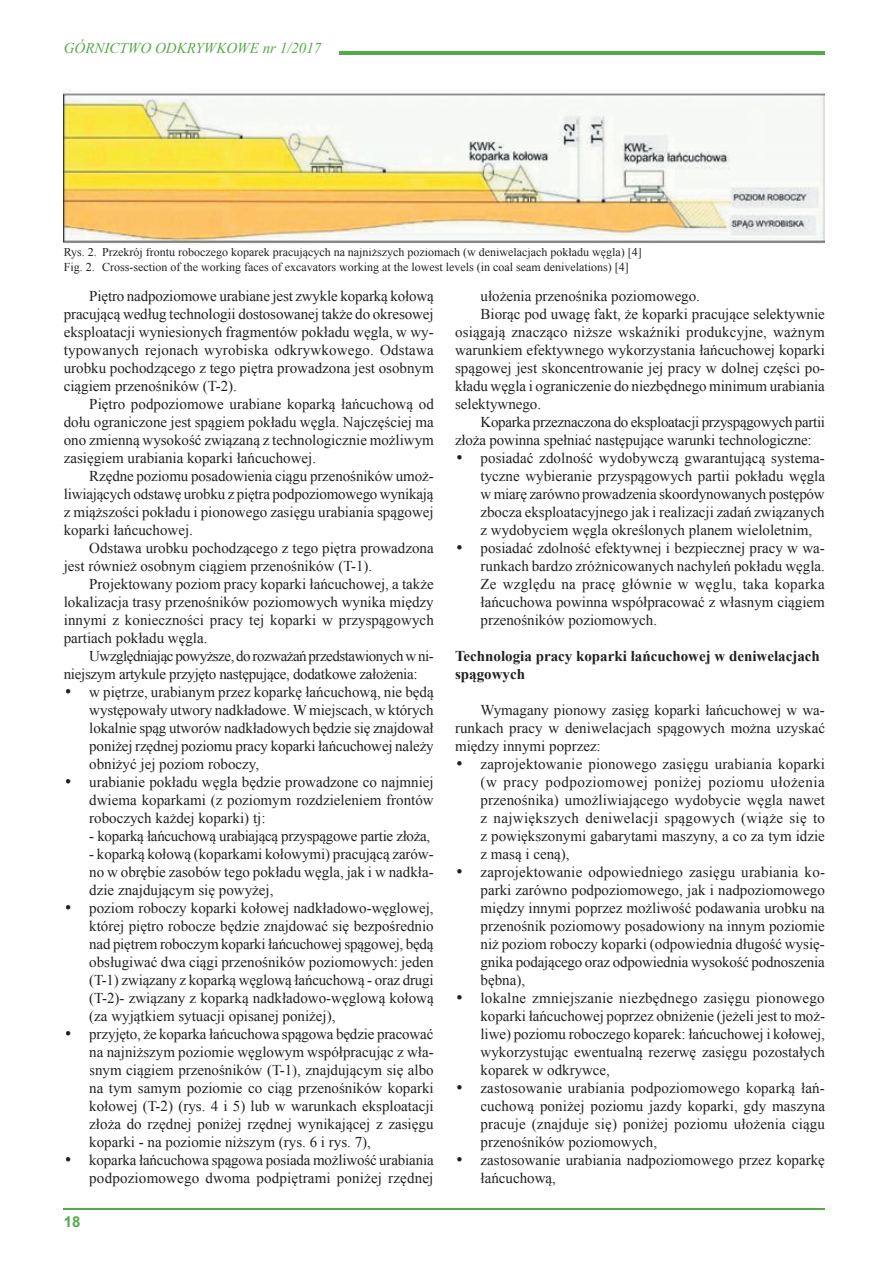
<style>
.page{position:relative;width:893px;height:1263px;background:#fff}
.page>*{position:absolute;margin:0;border:0;box-sizing:border-box;transform-origin:0 0}
.t1{font:15px/18px "Times New Roman";color:#231f20;text-align:justify}
.t2{font:15px/18px "Times New Roman";letter-spacing:-.02em;color:#231f20}
.t3{font:700 15px/18px "Times New Roman";color:#231f20}
.t4{font:italic 15px "Times New Roman";color:#54aa46}
.t5{font:700 15px "Arial";color:#54aa46}
.t6{font:12px/14.4px "Times New Roman";color:#231f20}
</style>
<div class="page">
<hr style="left:64px;top:1208px;width:761px;height:1px;background:#54aa46">
<hr style="left:340px;top:51px;width:485px;height:3px;background:#54aa46">
<img style="left:64px;top:89px;width:761px;height:155px">
<p class="t4" style="left:64px;top:37px;width:259px">GÓRNICTWO ODKRYWKOWE nr 1/2017</p>
<p class="t6" style="left:64px;top:245px;width:580px">Rys. 2. Przekrój frontu roboczego koparek pracujących na najniższych poziomach (w deniwelacjach pokładu węgla) [4]<br>Fig. 2. Cross-section of the working faces of excavators working at the lowest levels (in coal seam denivelations) [4]</p>
<p class="t1" style="left:64px;top:287px;width:372px;text-indent:26px">Piętro nadpoziomowe urabiane jest zwykle koparką kołową pracującą według technologii dostosowanej także do okresowej eksploatacji wyniesionych fragmentów pokładu węgla, w wy&shy;typowanych rejonach wyrobiska odkrywkowego. Odstawa urobku pochodzącego z tego piętra prowadzona jest osobnym ciągiem przenośników (T-2).</p>
<p class="t1" style="left:64px;top:395px;width:372px;text-indent:26px">Piętro podpoziomowe urabiane koparką łańcuchową od dołu ograniczone jest spągiem pokładu węgla. Najczęściej ma ono zmienną wysokość związaną z technologicznie możliwym zasięgiem urabiania koparki łańcuchowej.</p>
<p class="t1" style="left:64px;top:467px;width:371px;text-indent:26px">Rzędne poziomu posadowienia ciągu przenośników umoż&shy;liwiających odstawę urobku z piętra podpoziomowego wynikają z miąższości pokładu i pionowego zasięgu urabiania spągowej koparki łańcuchowej.</p>
<p class="t1" style="left:64px;top:539px;width:371px;text-indent:26px">Odstawa urobku pochodzącego z tego piętra prowadzona jest również osobnym ciągiem przenośników (T-1).</p>
<p class="t1" style="left:64px;top:575px;width:372px;text-indent:26px">Projektowany poziom pracy koparki łańcuchowej, a także lokalizacja trasy przenośników poziomowych wynika między innymi z konieczności pracy tej koparki w przyspągowych partiach pokładu węgla.</p>
<p class="t2" style="left:64px;top:647px;width:371px;text-indent:26px">Uwzględniając powyższe, do rozważań przedstawionych w ni&shy;niejszym artykule przyjęto następujące, dodatkowe założenia:</p>
<p class="t1" style="left:89px;top:683px;width:346px;text-indent:-26px">• w piętrze, urabianym przez koparkę łańcuchową, nie będą występowały utwory nadkładowe. W miejscach, w których lokalnie spąg utworów nadkładowych będzie się znajdował poniżej rzędnej poziomu pracy koparki łańcuchowej należy obniżyć jej poziom roboczy,</p>
<p class="t1" style="left:89px;top:773px;width:346px;text-indent:-26px">• urabianie pokładu węgla będzie prowadzone co najmniej dwiema koparkami (z poziomym rozdzieleniem frontów roboczych każdej koparki) tj:</p>
<p class="t2" style="left:89px;top:827px;width:342px">- koparką łańcuchową urabiającą przyspągowe partie złoża,</p>
<p class="t1" style="left:89px;top:845px;width:346px">- koparką kołową (koparkami kołowymi) pracującą zarów&shy;no w obrębie zasobów tego pokładu węgla, jak i w nadkła&shy;dzie znajdującym się powyżej,</p>
<p class="t1" style="left:89px;top:899px;width:346px;text-indent:-26px">• poziom roboczy koparki kołowej nadkładowo-węglowej, której piętro robocze będzie znajdować się bezpośrednio nad piętrem roboczym koparki łańcuchowej spągowej, będą obsługiwać dwa ciągi przenośników poziomowych: jeden (T-1) związany z koparką węglową łańcuchową - oraz drugi (T-2)- związany z koparką nadkładowo-węglową kołową (za wyjątkiem sytuacji opisanej poniżej),</p>
<p class="t1" style="left:89px;top:1025px;width:346px;text-indent:-26px">• przyjęto, że koparka łańcuchowa spągowa będzie pracować na najniższym poziomie węglowym współpracując z wła&shy;snym ciągiem przenośników (T-1), znajdującym się albo na tym samym poziomie co ciąg przenośników koparki kołowej (T-2) (rys. 4 i 5) lub w warunkach eksploatacji złoża do rzędnej poniżej rzędnej wynikającej z zasięgu koparki - na poziomie niższym (rys. 6 i rys. 7),</p>
<p class="t1" style="left:64px;top:1151px;width:371px;text-align:right">• koparka łańcuchowa spągowa posiada możliwość urabiania podpoziomowego dwoma podpiętrami poniżej rzędnej</p>
<p class="t5" style="left:64px;top:1212px;width:18px">18</p>
<p class="t1" style="left:480px;top:287px;width:221px">ułożenia przenośnika poziomowego.</p>
<p class="t1" style="left:480px;top:305px;width:346px">Biorąc pod uwagę fakt, że koparki pracujące selektywnie</p>
<p class="t1" style="left:455px;top:323px;width:371px">osiągają znacząco niższe wskaźniki produkcyjne, ważnym</p>
<p class="t1" style="left:455px;top:341px;width:371px">warunkiem efektywnego wykorzystania łańcuchowej koparki</p>
<p class="t1" style="left:455px;top:359px;width:371px">spągowej jest skoncentrowanie jej pracy w dolnej części po-</p>
<p class="t1" style="left:455px;top:377px;width:371px">kładu węgla i ograniczenie do niezbędnego minimum urabiania</p>
<p class="t1" style="left:455px;top:395px;width:88px">selektywnego.</p>
<p class="t2" style="left:480px;top:413px;width:346px">Koparka przeznaczona do eksploatacji przyspągowych partii</p>
<p class="t1" style="left:455px;top:431px;width:358px">złoża powinna spełniać następujące warunki technologiczne:</p>
<p class="t1" style="left:480px;top:449px;width:346px;text-indent:-26px">• posiadać zdolność wydobywczą gwarantującą systema&shy;tyczne wybieranie przyspągowych partii pokładu węgla w miarę zarówno prowadzenia skoordynowanych postępów zbocza eksploatacyjnego jak i realizacji zadań związanych z wydobyciem węgla określonych planem wieloletnim,</p>
<p class="t1" style="left:480px;top:539px;width:346px;text-indent:-26px">• posiadać zdolność efektywnej i bezpiecznej pracy w wa&shy;runkach bardzo zróżnicowanych nachyleń pokładu węgla.<br>Ze względu na pracę głównie w węglu, taka koparka łańcuchowa powinna współpracować z własnym ciągiem przenośników poziomowych.</p>
<p class="t3" style="left:455px;top:647px;width:366px">Technologia pracy koparki łańcuchowej w deniwelacjach spągowych</p>
<p class="t1" style="left:455px;top:701px;width:372px;text-indent:26px">Wymagany pionowy zasięg koparki łańcuchowej w wa&shy;runkach pracy w deniwelacjach spągowych można uzyskać między innymi poprzez:</p>
<p class="t1" style="left:480px;top:755px;width:346px;text-indent:-26px">• zaprojektowanie pionowego zasięgu urabiania koparki (w pracy podpoziomowej poniżej poziomu ułożenia przenośnika) umożliwiającego wydobycie węgla nawet z największych deniwelacji spągowych (wiąże się to z powiększonymi gabarytami maszyny, a co za tym idzie z masą i ceną),</p>
<p class="t1" style="left:480px;top:863px;width:346px;text-indent:-26px">• zaprojektowanie odpowiedniego zasięgu urabiania ko&shy;parki zarówno podpoziomowego, jak i nadpoziomowego między innymi poprzez możliwość podawania urobku na przenośnik poziomowy posadowiony na innym poziomie niż poziom roboczy koparki (odpowiednia długość wysię&shy;gnika podającego oraz odpowiednia wysokość podnoszenia bębna),</p>
<p class="t1" style="left:480px;top:989px;width:346px;text-indent:-26px">• lokalne zmniejszanie niezbędnego zasięgu pionowego koparki łańcuchowej poprzez obniżenie (jeżeli jest to moż&shy;liwe) poziomu roboczego koparek: łańcuchowej i kołowej, wykorzystując ewentualną rezerwę zasięgu pozostałych koparek w odkrywce,</p>
<p class="t1" style="left:480px;top:1079px;width:346px;text-indent:-26px">• zastosowanie urabiania podpoziomowego koparką łań&shy;cuchową poniżej poziomu jazdy koparki, gdy maszyna pracuje (znajduje się) poniżej poziomu ułożenia ciągu przenośników poziomowych,</p>
<p class="t1" style="left:480px;top:1151px;width:346px;text-indent:-26px">• zastosowanie urabiania nadpoziomowego przez koparkę łańcuchową,</p>
</div>
